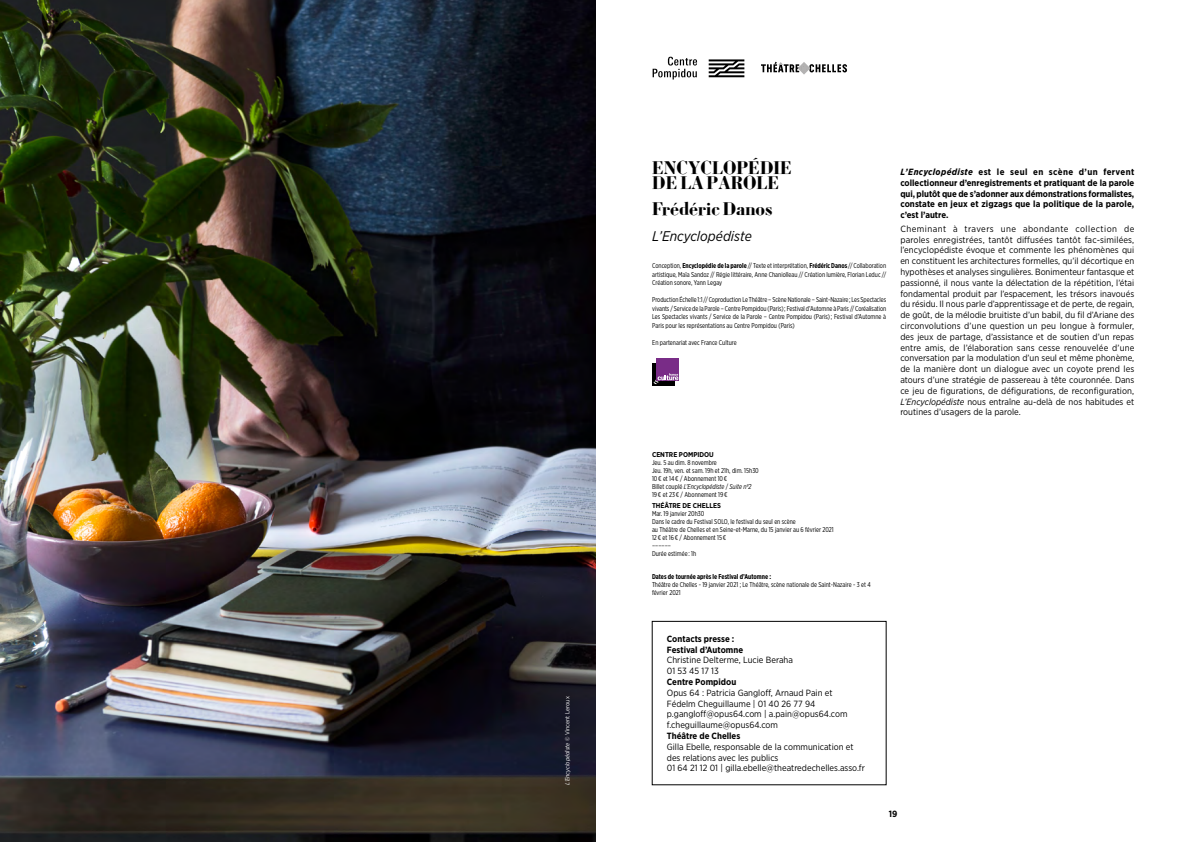
<style>
.page{position:relative;width:1191px;height:842px;background:#fff}
.page>*{position:absolute;margin:0;border:0;box-sizing:border-box;transform-origin:0 0}
.t1{font:700 19px/15px "Louvette Display";color:#000}
.t2{font:italic 14px "Gotham Narrow";color:#000}
.t3{font:9px/10.8px "Gotham Narrow";color:#000}
.t4{font:700 9px/10.8px "Gotham Narrow";color:#000;text-align:justify}
.t5{font:7px/8px "Gotham X Narrow";color:#000}
.t6{font:700 7px "Gotham X Narrow";color:#000}
.t7{font:700 7px "Gotham Narrow";color:#000}
.t8{font:italic 6px "Gotham Narrow";letter-spacing:-.005em;color:#fff}
.s1{font-style:normal}
.s2{font-weight:700}
.s3{font-style:italic}
</style>
<div class="page">
<svg style="left:761px;top:61px;width:86px;height:14px"></svg>
<img style="left:0;top:0;width:595px;height:842px">
<svg style="left:652px;top:57px;width:45px;height:23px"></svg>
<svg style="left:708px;top:59px;width:36px;height:18px"></svg>
<div style="left:652px;top:363px;width:23px;height:23px;background:#000"></div>
<div style="left:656px;top:358px;width:23px;height:23px;background:#792c87"></div>
<svg style="left:653px;top:373px;width:25px;height:11px"></svg>
<p class="t8" style="left:563px;top:785px;width:90px;rotate:-90deg">L’Encyclopédiste <span class="s1">© Vincent Leroux</span></p>
<h1 class="t1" style="left:652px;top:160px;width:141px">ENCYCLOPÉDIE<br>DE LA PAROLE</h1>
<h1 class="t1" style="left:652px;top:201px;width:122px">Frédéric Danos</h1>
<h2 class="t2" style="left:652px;top:227px;width:101px">L’Encyclopédiste</h2>
<p class="t5" style="left:652px;top:261px;width:235px;line-height:8.5px;text-align:justify">Conception, <span class="s2">Encyclopédie de la parole</span> // Texte et interprétation, <span class="s2">Frédéric Danos</span> // Collaboration artistique, Maïa Sandoz // Régie littéraire, Anne Chaniolleau // Création lumière, Florian Leduc // Création sonore, Yann Legay</p>
<p class="t5" style="left:652px;top:295px;width:235px;line-height:8.5px;text-align:justify">Production Échelle 1:1 // Coproduction Le Théâtre – Scène Nationale – Saint-Nazaire ; Les Spectacles vivants / Service de la Parole – Centre Pompidou (Paris) ; Festival d’Automne à Paris // Coréalisation Les Spectacles vivants / Service de la Parole – Centre Pompidou (Paris) ; Festival d’Automne à Paris pour les représentations au Centre Pompidou (Paris)</p>
<p class="t5" style="left:652px;top:338px;width:86px">En partenariat avec France Culture</p>
<p class="t7" style="left:652px;top:450px;width:63px">CENTRE POMPIDOU</p>
<p class="t5" style="left:652px;top:458px;width:108px">Jeu. 5 au dim. 8 novembre<br>Jeu. 19h, ven. et sam. 19h et 21h, dim. 15h30<br>10 € et 14 € / Abonnement 10 €<br>Billet couplé <span class="s3">L’Encyclopédiste</span> / <span class="s3">Suite nº2<br></span>19 € et 23 € / Abonnement 19 €</p>
<p class="t7" style="left:652px;top:501px;width:70px">THÉÂTRE DE CHELLES</p>
<p class="t5" style="left:652px;top:509px;width:183px">Mar. 19 janvier 20h30<br>Dans le cadre du Festival SOLO, le festival du seul en scène<br>au Théâtre de Chelles et en Seine-et-Marne, du 15 janvier au 6 février 2021<br>12 € et 16 € / Abonnement 15 €<br>––––––<br>Durée estimée : 1h</p>
<p class="t6" style="left:652px;top:572px;width:121px">Dates de tournée après le Festival d’Automne :</p>
<p class="t5" style="left:652px;top:580px;width:220px">Théâtre de Chelles - 19 janvier 2021 ; Le Théâtre, scène nationale de Saint-Nazaire - 3 et 4 février 2021</p>
<p class="t4" style="left:900px;top:166px;width:235px"><span class="s3">L’Encyclopédiste</span> est le seul en scène d’un fervent collectionneur d’enregistrements et pratiquant de la parole qui, plutôt que de s’adonner aux démonstrations formalistes, constate en jeux et zigzags que la politique de la parole, c’est l’autre.</p>
<p class="t3" style="left:900px;top:223px;width:235px;text-align:justify">Cheminant à travers une abondante collection de paroles enregistrées, tantôt diffusées tantôt fac-similées, l’encyclopédiste évoque et commente les phénomènes qui en constituent les architectures formelles, qu’il décortique en hypothèses et analyses singulières. Bonimenteur fantasque et passionné, il nous vante la délectation de la répétition, l’étai fondamental produit par l’espacement, les trésors inavoués du résidu. Il nous parle d’apprentissage et de perte, de regain, de goût, de la mélodie bruitiste d’un babil, du fil d’Ariane des circonvolutions d’une question un peu longue à formuler, des jeux de partage, d’assistance et de soutien d’un repas entre amis, de l’élaboration sans cesse renouvelée d’une conversation par la modulation d’un seul et même phonème, de la manière dont un dialogue avec un coyote prend les atours d’une stratégie de passereau à tête couronnée. Dans ce jeu de figurations, de défigurations, de reconfiguration, <span class="s3">L’Encyclopédiste</span> nous entraîne au-delà de nos habitudes et routines d’usagers de la parole.</p>
<p class="t4" style="left:667px;top:633px;width:78px">Contacts presse :<br>Festival d’Automne</p>
<p class="t3" style="left:667px;top:655px;width:128px">Christine Delterme, Lucie Beraha<br>01 53 45 17 13</p>
<p class="t4" style="left:667px;top:676px;width:71px">Centre Pompidou</p>
<p class="t3" style="left:667px;top:687px;width:182px">Opus 64 : Patricia Gangloff, Arnaud Pain et Fédelm Cheguillaume | 01 40 26 77 94 p.gangloff@opus64.com | a.pain@opus64.com f.cheguillaume@opus64.com</p>
<p class="t4" style="left:667px;top:730px;width:75px">Théâtre de Chelles</p>
<p class="t3" style="left:667px;top:741px;width:200px">Gilla Ebelle, responsable de la communication et des relations avec les publics<br>01 64 21 12 01 | gilla.ebelle@theatredechelles.asso.fr</p>
<p class="t4" style="left:889px;top:809px;width:10px">19</p>
</div>
